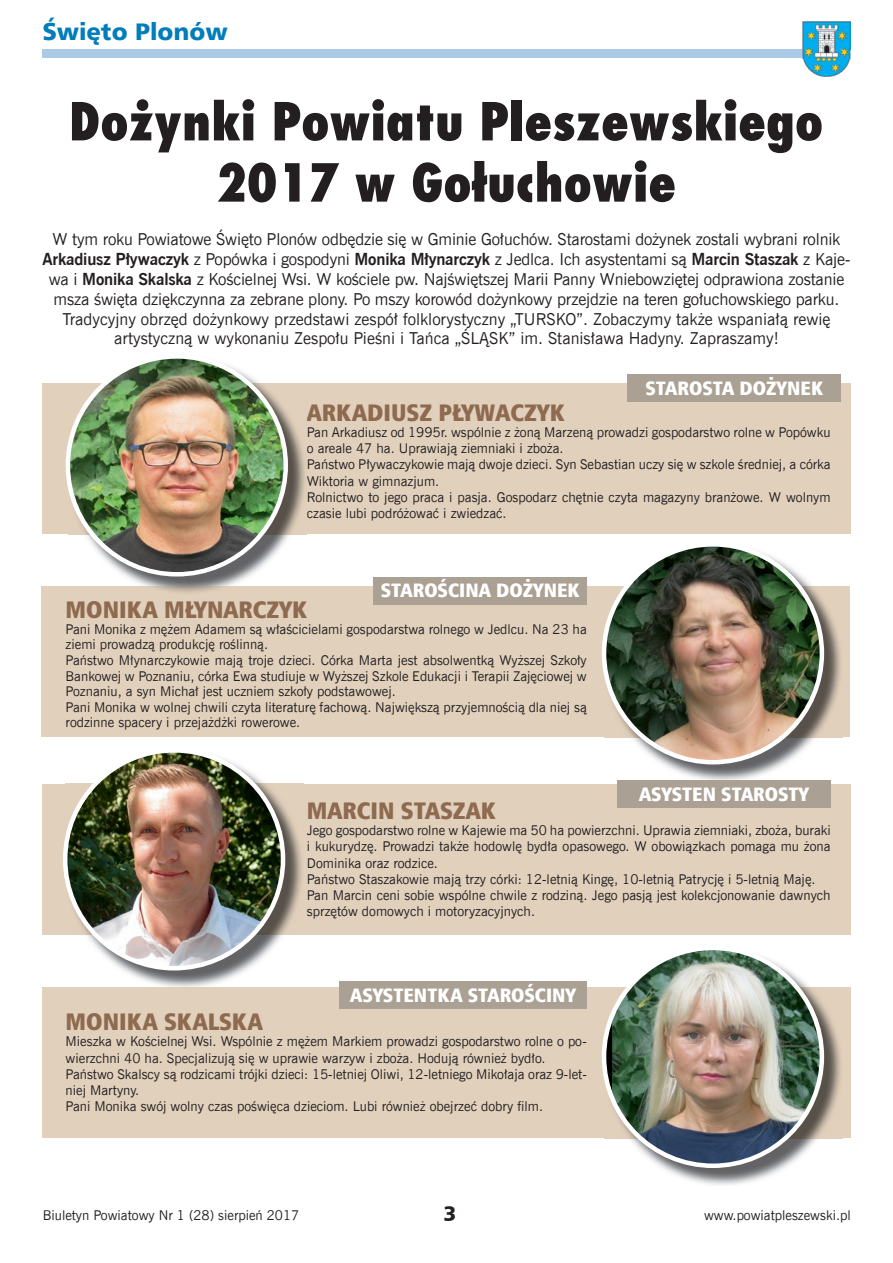
<style>
.page{position:relative;width:893px;height:1263px;background:#fff}
.page>*{position:absolute;margin:0;border:0;box-sizing:border-box;transform-origin:0 0}
.t1{font:800 51px/61.2px "Fujiyama";color:#231f20;text-align:center}
.t2{font:24px "Humnst 777 X Blk Cn EU";color:#8e6a50}
.t3{font:24px "Humnst 777 Blk EU";color:#007dba}
.t4{font:21px "Humnst 777 Blk EU";color:#231f20}
.t5{font:19.5px "Humnst 777 X Blk Cn EU";color:#fff}
.t6{font:16.5px/19.8px "News Goth EU";letter-spacing:-.01em;color:#231f20;text-align:center}
.t7{font:13.5px/16.2px "News Goth EU";color:#231f20}
.s1{font-weight:700}
</style>
<div class="page">
<div style="left:42px;top:586px;width:808px;height:151px;background:#e1d0bc"></div>
<div style="left:42px;top:383px;width:808px;height:151px;background:#e1d0bc"></div>
<div style="left:43px;top:50px;width:800px;height:8px;background:#abcae5"></div>
<img style="left:803px;top:22px;width:47px;height:55px">
<img style="left:803px;top:50px;width:40px;height:8px">
<img style="left:126px;top:534px;width:180px;height:58px">
<img style="left:288px;top:416px;width:17px;height:118px">
<img style="left:66px;top:358px;width:222px;height:218px">
<img style="left:663px;top:737px;width:179px;height:43px">
<img style="left:824px;top:604px;width:17px;height:120px">
<img style="left:602px;top:546px;width:222px;height:218px">
<div style="left:43px;top:784px;width:808px;height:151px;background:#e1d0bc"></div>
<div style="left:43px;top:987px;width:808px;height:151px;background:#e1d0bc"></div>
<img style="left:123px;top:783px;width:181px;height:204px">
<img style="left:285px;top:784px;width:19px;height:151px">
<img style="left:63px;top:752px;width:222px;height:218px">
<img style="left:663px;top:1138px;width:179px;height:47px">
<img style="left:824px;top:1008px;width:17px;height:119px">
<img style="left:602px;top:950px;width:222px;height:218px">
<div style="left:628px;top:374px;width:213px;height:28px;background:#aaa093"></div>
<div style="left:374px;top:576px;width:213px;height:28px;background:#aaa093"></div>
<div style="left:617px;top:780px;width:214px;height:28px;background:#aaa093"></div>
<div style="left:340px;top:981px;width:247px;height:28px;background:#aaa093"></div>
<h2 class="t3" style="left:43px;top:16px;width:187px">Święto Plonów</h2>
<h1 class="t1" style="left:69px;top:90px;width:756px">Dożynki Powiatu Pleszewskiego<br>2017 w Gołuchowie</h1>
<p class="t6" style="left:43px;top:230px;width:809px">W tym roku Powiatowe Święto Plonów odbędzie się w Gminie Gołuchów. Starostami dożynek zostali wybrani rolnik <span class="s1">Arkadiusz Pływaczyk</span> z Popówka i gospodyni <span class="s1">Monika Młynarczyk</span> z Jedlca. Ich asystentami są <span class="s1">Marcin Staszak</span> z Kaje&shy;wa i <span class="s1">Monika Skalska</span> z Kościelnej Wsi. W kościele pw. Najświętszej Marii Panny Wniebowziętej odprawiona zostanie msza święta dziękczynna za zebrane plony. Po mszy korowód dożynkowy przejdzie na teren gołuchowskiego parku.<br>Tradycyjny obrzęd dożynkowy przedstawi zespół folklorystyczny „TURSKO”. Zobaczymy także wspaniałą rewię artystyczną w wykonaniu Zespołu Pieśni i Tańca „ŚLĄSK” im. Stanisława Hadyny. Zapraszamy!</p>
<h3 class="t5" style="left:646px;top:376px;width:179px">STAROSTA DOŻYNEK</h3>
<h2 class="t2" style="left:307px;top:397px;width:259px">ARKADIUSZ PŁYWACZYK</h2>
<p class="t7" style="left:307px;top:424px;width:525px">Pan Arkadiusz od 1995r. wspólnie z żoną Marzeną prowadzi gospodarstwo rolne w Popówku o areale 47 ha. Uprawiają ziemniaki i zboża.<br>Państwo Pływaczykowie mają dwoje dzieci. Syn Sebastian uczy się w szkole średniej, a córka Wiktoria w gimnazjum.<br>Rolnictwo to jego praca i pasja. Gospodarz chętnie czyta magazyny branżowe. W wolnym czasie lubi podróżować i zwiedzać.</p>
<h3 class="t5" style="left:381px;top:578px;width:200px">STAROŚCINA DOŻYNEK</h3>
<h2 class="t2" style="left:66px;top:594px;width:243px">MONIKA MŁYNARCZYK</h2>
<p class="t7" style="left:66px;top:621px;width:523px;line-height:15.6px">Pani Monika z mężem Adamem są właścicielami gospodarstwa rolnego w Jedlcu. Na 23 ha ziemi prowadzą produkcję roślinną.<br>Państwo Młynarczykowie mają troje dzieci. Córka Marta jest absolwentką Wyższej Szkoły Bankowej w Poznaniu, córka Ewa studiuje w Wyższej Szkole Edukacji i Terapii Zajęciowej w Poznaniu, a syn Michał jest uczniem szkoły podstawowej.<br>Pani Monika w wolnej chwili czyta literaturę fachową. Największą przyjemnością dla niej są rodzinne spacery i przejażdżki rowerowe.</p>
<h3 class="t5" style="left:639px;top:781px;width:171px">ASYSTEN STAROSTY</h3>
<h2 class="t2" style="left:307px;top:795px;width:190px">MARCIN STASZAK</h2>
<p class="t7" style="left:307px;top:822px;width:525px">Jego gospodarstwo rolne w Kajewie ma 50 ha powierzchni. Uprawia ziemniaki, zboża, buraki i kukurydzę. Prowadzi także hodowlę bydła opasowego. W obowiązkach pomaga mu żona Dominika oraz rodzice.<br>Państwo Staszakowie mają trzy córki: 12-letnią Kingę, 10-letnią Patrycję i 5-letnią Maję.<br>Pan Marcin ceni sobie wspólne chwile z rodziną. Jego pasją jest kolekcjonowanie dawnych sprzętów domowych i motoryzacyjnych.</p>
<h3 class="t5" style="left:350px;top:983px;width:227px">ASYSTENTKA STAROŚCINY</h3>
<h2 class="t2" style="left:66px;top:1006px;width:199px">MONIKA SKALSKA</h2>
<p class="t7" style="left:66px;top:1034px;width:523px">Mieszka w Kościelnej Wsi. Wspólnie z mężem Markiem prowadzi gospodarstwo rolne o po&shy;wierzchni 40 ha. Specjalizują się w uprawie warzyw i zboża. Hodują również bydło.<br>Państwo Skalscy są rodzicami trójki dzieci: 15-letniej Oliwi, 12-letniego Mikołaja oraz 9-let&shy;niej Martyny.<br>Pani Monika swój wolny czas poświęca dzieciom. Lubi również obejrzeć dobry film.</p>
<p class="t7" style="left:43px;top:1207px;width:258px">Biuletyn Powiatowy Nr 1 (28) sierpień 2017</p>
<h3 class="t4" style="left:444px;top:1200px;width:14px">3</h3>
<p class="t7" style="left:704px;top:1207px;width:148px">www.powiatpleszewski.pl</p>
</div>
